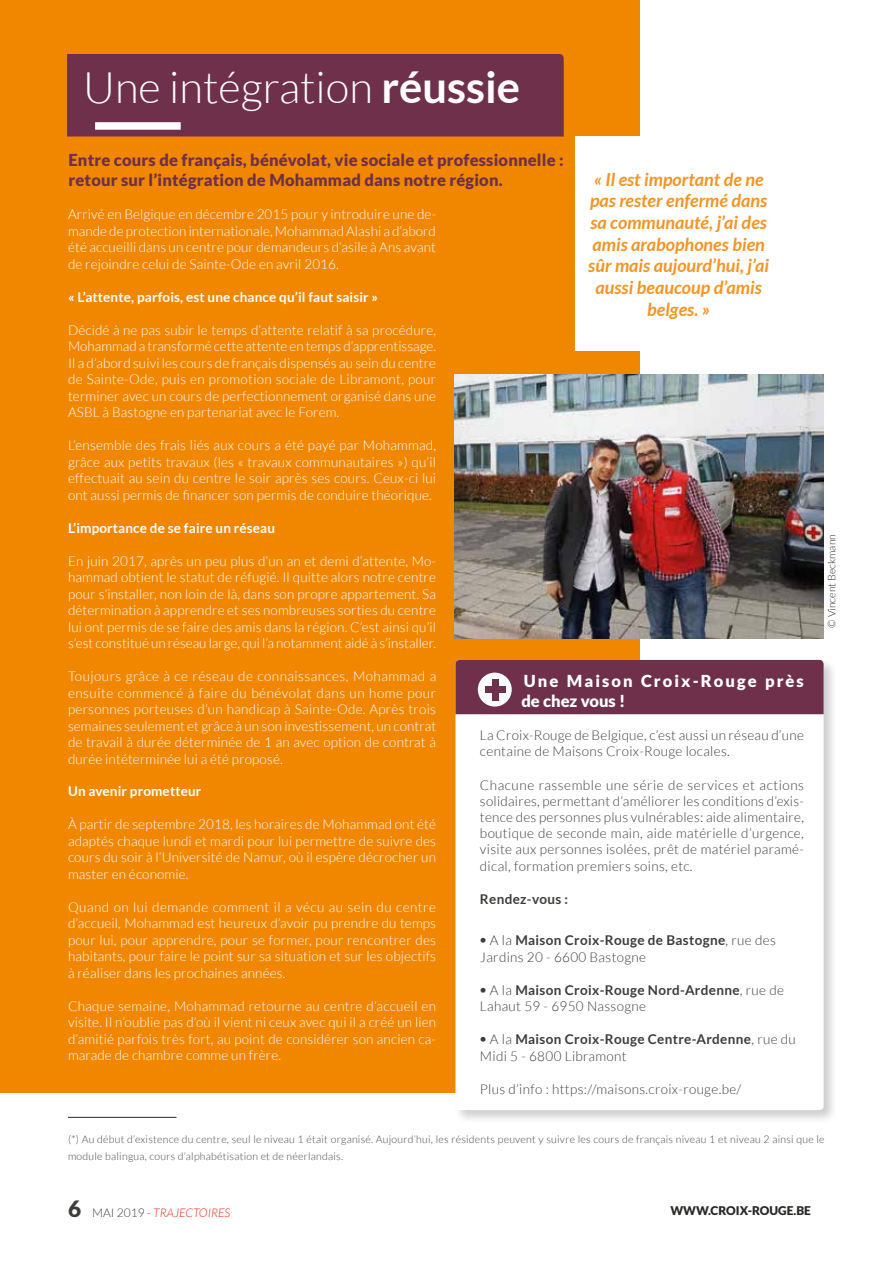
<style>
.page{position:relative;width:893px;height:1263px;background:#fff}
.page>*{position:absolute;margin:0;border:0;box-sizing:border-box;transform-origin:0 0}
.t1{font:300 43.5px "Lato";color:#fff}
.t2{font:italic 700 18px/21.6px "Lato";color:#f49425;text-align:center}
.t3{font:900 16.5px/19.8px "Lato";letter-spacing:.01em;color:#6e304a}
.t4{font:900 16.5px/19.8px "Lato";letter-spacing:.125em;color:#fff}
.t5{font:300 13.5px/16.5px "Lato";letter-spacing:.01em;color:#fff;text-align:justify}
.t6{font:300 13.5px/16.2px "Lato";letter-spacing:.025em;color:#3c3c3b}
.t7{font:700 13.5px "Lato";letter-spacing:.01em;color:#fff}
.t8{font:700 13.5px/16.5px "Lato";letter-spacing:.025em;color:#3c3c3b}
.t9{font:italic 300 12px "Lato";color:#e6321f}
.t10{font:900 12px "Lato";color:#282827}
.t11{font:300 10.5px/16.5px "Lato";letter-spacing:.025em;color:#494848}
.t12{font:300 10.5px "Lato";color:#282827}
.s1{font-weight:700}
.s2{font-family:"Helvetica Neue"}
.s3{font-family:"Helvetica Neue";font-weight:300}
.s4{font-weight:300}
.s5{font-weight:900;font-style:normal;font-size:22.5px;color:#3c3c3b}
.s6{font-style:normal;color:#3c3c3b}
</style>
<div class="page">
<div style="left:0;top:0;width:639px;height:1093px;background:#f18700"></div>
<div style="left:67px;top:54px;width:497px;height:83px;background:#6e304a"></div>
<div style="left:95px;top:122px;width:86px;height:8px;background:#fff"></div>
<hr style="left:68px;top:1117px;width:108px;height:1px;background:#282827">
<div style="left:575px;top:136px;width:207px;height:214px;background:#fff"></div>
<div style="left:453px;top:658px;width:385px;height:466px;background:#000;opacity:.2"></div>
<div style="left:455px;top:660px;width:369px;height:450px;background:#fff;border-radius:4px"></div>
<div style="left:455px;top:660px;width:369px;height:54px;background:#6e304a"></div>
<div style="left:478px;top:673px;width:34px;height:33px;background:#fff;border-radius:50%"></div>
<div style="left:492px;top:679px;width:6px;height:21px;background:#6e304a"></div>
<div style="left:485px;top:686px;width:20px;height:7px;background:#6e304a"></div>
<img style="left:454px;top:375px;width:370px;height:264px">
<h1 class="t1" style="left:83px;top:64px;width:438px">Une intégration <span class="s1">réussie</span></h1>
<p class="t3" style="left:68px;top:150px;width:497px">Entre cours de français, bénévolat, vie sociale et professionnelle : retour sur l’intégration de Mohammad dans notre région.</p>
<h2 class="t2" style="left:588px;top:169px;width:182px">« Il est important de ne pas rester enfermé dans sa communauté, j’ai des amis arabophones bien sûr mais aujourd’hui, j’ai aussi beaucoup d’amis belges. »</h2>
<p class="t5" style="left:68px;top:206px;width:370px">Arrivé en Belgique en décembre 2015 pour y introduire une de&shy;mande de protection internationale, Mohammad Alashi a d’abord été accueilli dans un centre pour demandeurs d’asile à Ans avant de rejoindre celui de Sainte-Ode en avril 2016.</p>
<p class="t7" style="left:68px;top:289px;width:312px">« L’attente, parfois, est une chance qu’il faut saisir »</p>
<p class="t5" style="left:68px;top:321px;width:370px">Décidé à ne pas subir le temps d’attente relatif à sa procédure, Mohammad a transformé cette attente en temps d’apprentissage.<br>Il a d’abord suivi les cours de français dispensés au sein du centre de Sainte-Ode, puis en promotion sociale de Libramont, pour terminer avec un cours de perfectionnement organisé dans une ASBL à Bastogne en partenariat avec le Forem.</p>
<p class="t5" style="left:68px;top:437px;width:370px">L’ensemble des frais liés aux cours a été payé par Mohammad, grâce aux petits travaux (les « travaux communautaires ») qu’il effectuait au sein du centre le soir après ses cours. Ceux-ci lui ont aussi permis de financer son permis de conduire théorique.</p>
<p class="t7" style="left:68px;top:520px;width:209px">L’importance de se faire un réseau</p>
<p class="t5" style="left:68px;top:552px;width:370px">En juin 2017, après un peu plus d’un an et demi d’attente, Mo&shy;hammad obtient le statut de réfugié. Il quitte alors notre centre pour s’installer, non loin de là, dans son propre appartement. Sa détermination à apprendre et ses nombreuses sorties du centre lui ont permis de se faire des amis dans la région. C’est ainsi qu’il s’est constitué un réseau large, qui l’a notamment aidé à s’installer.</p>
<p class="t5" style="left:68px;top:668px;width:370px">Toujours grâce à ce réseau de connaissances, Mohammad a ensuite commencé à faire du bénévolat dans un home pour personnes porteuses d’un handicap à Sainte-Ode. Après trois semaines seulement et grâce à un son investissement, un contrat de travail à durée déterminée de 1 an avec option de contrat à durée intéterminée lui a été proposé.</p>
<p class="t7" style="left:68px;top:784px;width:135px">Un avenir prometteur</p>
<p class="t5" style="left:68px;top:816px;width:370px">À partir de septembre 2018, les horaires de Mohammad ont été adaptés chaque lundi et mardi pour lui permettre de suivre des cours du soir à l’Université de Namur, où il espère décrocher un master en économie.</p>
<p class="t5" style="left:68px;top:899px;width:369px">Quand on lui demande comment il a vécu au sein du centre d’accueil, Mohammad est heureux d’avoir pu prendre du temps pour lui, pour apprendre, pour se former, pour rencontrer des habitants, pour faire le point sur sa situation et sur les objectifs à réaliser dans les prochaines années.</p>
<p class="t5" style="left:68px;top:998px;width:370px">Chaque semaine, Mohammad retourne au centre d’accueil en visite. Il n’oublie pas d’où il vient ni ceux avec qui il a créé un lien d’amitié parfois très fort, au point de considérer son ancien ca&shy;marade de chambre comme un frère.</p>
<p class="t4" style="left:521px;top:671px;width:284px">Une Maison Croix-Rouge près de chez vous !</p>
<p class="t6" style="left:480px;top:727px;width:325px">La Croix-Rouge de Belgique, c’est aussi un réseau d’une centaine de Maisons Croix-Rouge locales.</p>
<p class="t6" style="left:480px;top:777px;width:326px;text-align:justify">Chacune rassemble une série de services et actions solidaires, permettant d’améliorer les conditions d’exis&shy;tence des personnes plus vulnérables: aide alimentaire, boutique de seconde main, aide matérielle d’urgence, visite aux personnes isolées, prêt de matériel paramé&shy;dical, formation premiers soins, etc.</p>
<p class="t8" style="left:480px;top:890px;width:90px">Rendez-vous :</p>
<p class="t6" style="left:480px;top:932px;width:297px"><span class="s2">•</span> A la <span class="s1">Maison Croix-Rouge de Bastogne</span>, rue des<br>Jardins 20 - 6600 Bastogne</p>
<p class="t6" style="left:480px;top:981px;width:306px"><span class="s2">•</span> A la <span class="s1">Maison Croix-Rouge Nord-Ardenne</span>, rue de<br>Lahaut 59 - 6950 Nassogne</p>
<p class="t8" style="left:480px;top:1031px;width:317px"><span class="s3">•</span> <span class="s4">A la</span> Maison Croix-Rouge Centre-Ardenne<span class="s4">, rue du<br>Midi 5 - 6800 Libramont</span></p>
<p class="t6" style="left:480px;top:1081px;width:263px">Plus d’info : https://maisons.croix-rouge.be/</p>
<p class="t12" style="left:826px;top:628px;width:95px;rotate:-90deg">© Vincent Beckmann</p>
<p class="t11" style="left:68px;top:1131px;width:758px">(*) Au début d’existence du centre, seul le niveau 1 était organisé. Aujourd’hui, les résidents peuvent y suivre les cours de français niveau 1 et niveau 2 ainsi que le module balingua, cours d’alphabétisation et de néerlandais.</p>
<p class="t9" style="left:68px;top:1206px;width:164px"><span class="s5">6</span> <span class="s6">MAI 2019 -</span> TRAJECTOIRES</p>
<p class="t10" style="left:670px;top:1204px;width:142px">WWW.CROIX-ROUGE.BE</p>
</div>
